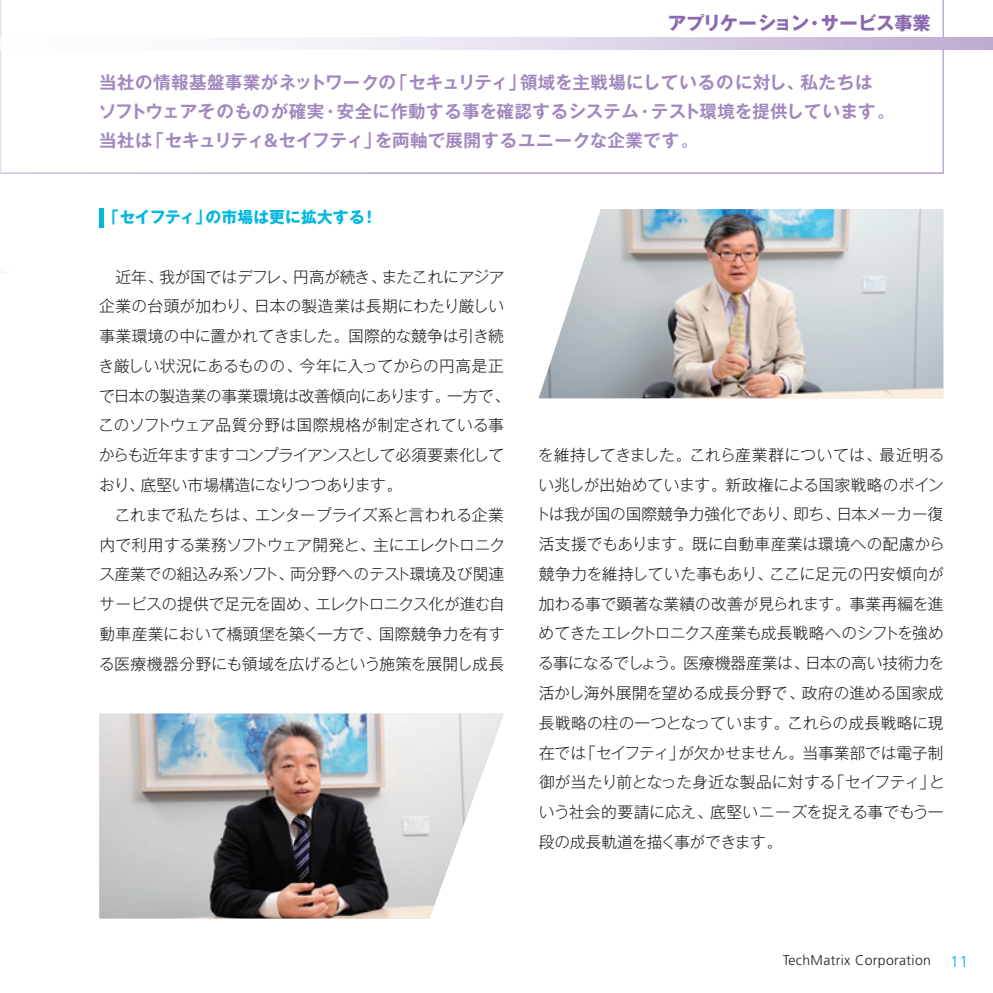
<style>
.page{position:relative;width:993px;height:993px;background:#fff}
.page>*{position:absolute;margin:0;border:0;box-sizing:border-box;transform-origin:0 0}
.t1{font:700 18.38px "Gothic MB101 Pr 5";letter-spacing:-.01em;color:#8a6aae}
.t2{font:700 17.5px/28.9px "Gothic MB101 Pr 5 De";letter-spacing:.02em;color:#a188bf}
.t3{font:300 15.75px/29.8px "Gothic MB101 Pr 5";letter-spacing:-.01em;color:#231f20;text-align:justify}
.t4{font:300 15.75px "Gothic MB101 Pr 5";letter-spacing:-.035em;color:#231f20}
.t5{font:300 15.75px "Gothic MB101 Pr 5";letter-spacing:-.03em;color:#231f20}
.t6{font:300 15.75px "Gothic MB101 Pr 5";letter-spacing:.01em;color:#231f20}
.t7{font:300 15.75px "Gothic MB101 Pr 5";letter-spacing:.015em;color:#231f20}
.t8{font:700 15.75px "Gothic MB101 Pr 5";letter-spacing:.01em;color:#00b8de}
.t9{font:300 14px "Frutiger";letter-spacing:.025em;color:#231f20}
.s1{font-family:"Frutiger";font-size:19.25px}
.s2{font-size:15.75px;color:#00b8de}
</style>
<div class="page">
<svg style="left:1px;top:0;width:943px;height:174px"></svg>
<svg style="left:1px;top:37px;width:991px;height:13px"></svg>
<svg style="left:0;top:0;width:1px;height:174px"></svg>
<img style="left:539px;top:209px;width:404px;height:189px">
<img style="left:99px;top:713px;width:405px;height:205px">
<div style="left:99px;top:208px;width:5px;height:20px;background:#00b8de"></div>
<p class="t1" style="left:667px;top:8px;width:265px">アプリケーション・サービス事業</p>
<p class="t2" style="left:99px;top:67px;width:797px">当社の情報基盤事業がネットワークの「セキュリティ」領域を主戦場にしているのに対し、私たちは<br>ソフトウェアそのものが確実・安全に作動する事を確認するシステム・テスト環境を提供しています。当社は「セキュリティ<span class="s1">&amp;</span>セイフティ」を両軸で展開するユニークな企業です。</p>
<p class="t8" style="left:103px;top:204px;width:275px">「セイフティ」の市場は更に拡大する！</p>
<p class="t3" style="left:115px;top:260px;width:390px">近年、我が国ではデフレ、円高が続き、またこれにアジア</p>
<p class="t3" style="left:99px;top:290px;width:406px">企業の台頭が加わり、日本の製造業は長期にわたり厳しい</p>
<p class="t3" style="left:99px;top:320px;width:406px">事業環境の中に置かれてきました。国際的な競争は引き続</p>
<p class="t3" style="left:98px;top:349px;width:407px">き厳しい状況にあるものの、今年に入ってからの円高是正</p>
<p class="t5" style="left:99px;top:382px;width:412px">で日本の製造業の事業環境は改善傾向にあります。一方で、</p>
<p class="t6" style="left:98px;top:412px;width:407px">このソフトウェア品質分野は国際規格が制定されている事</p>
<p class="t4" style="left:99px;top:442px;width:407px">からも近年ますますコンプライアンスとして必須要素化して</p>
<p class="t3" style="left:99px;top:468px;width:305px">おり、底堅い市場構造になりつつあります。</p>
<p class="t3" style="left:114px;top:498px;width:391px">これまで私たちは、エンタープライズ系と言われる企業</p>
<p class="t4" style="left:99px;top:531px;width:407px">内で利用する業務ソフトウェア開発と、主にエレクトロニク</p>
<p class="t3" style="left:99px;top:558px;width:406px">ス産業での組込み系ソフト、両分野へのテスト環境及び関連</p>
<p class="t4" style="left:99px;top:591px;width:407px">サービスの提供で足元を固め、エレクトロニクス化が進む自</p>
<p class="t7" style="left:100px;top:620px;width:406px">動車産業において橋頭堡を築く一方で、国際競争力を有す</p>
<p class="t3" style="left:99px;top:647px;width:406px">る医療機器分野にも領域を広げるという施策を展開し成長</p>
<p class="t3" style="left:535px;top:438px;width:411px">を維持してきました。これら産業群については、最近明るい兆しが出始めています。新政権による国家戦略のポイントは我が国の国際競争力強化であり、即ち、日本メーカー復活支援でもあります。既に自動車産業は環境への配慮から競争力を維持していた事もあり、ここに足元の円安傾向が加わる事で顕著な業績の改善が見られます。事業再編を進めてきたエレクトロニクス産業も成長戦略へのシフトを強める事になるでしょう。医療機器産業は、日本の高い技術力を活かし海外展開を望める成長分野で、政府の進める国家成長戦略の柱の一つとなっています。これらの成長戦略に現在では「セイフティ」が欠かせません。当事業部では電子制御が当たり前となった身近な製品に対する「セイフティ」という社会的要請に応え、底堅いニーズを捉える事でもう一段の成長軌道を描く事ができます。</p>
<p class="t9" style="left:782px;top:952px;width:187px">TechMatrix Corporation <span class="s2">11</span></p>
</div>
